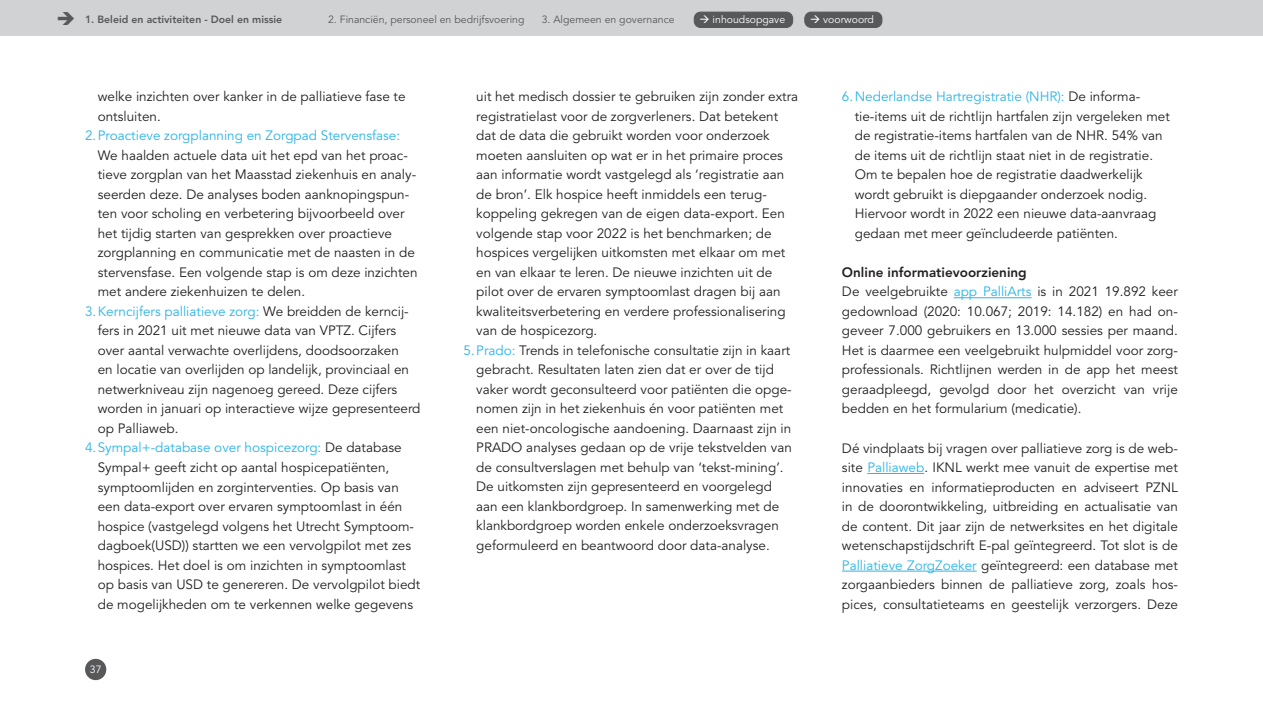
<style>
.page{position:relative;width:1263px;height:711px;background:#fff}
.page>*{position:absolute;margin:0;border:0;box-sizing:border-box;transform-origin:0 0}
.t1{font:13.5px/19.5px "Avenir LT Std";color:#231f20}
.t2{font:13.5px "Avenir LT Std";color:#2bb4e8}
.t3{font:10.5px "Avenir LT Std";color:#57585a}
.t4{font:800 10.5px "Avenir LT Std";color:#57585a}
.t5{font:10.5px "Avenir LT Std";color:#fff}
.s1{color:#231f20}
.s2{color:#2bb4e8}
.s3{font-weight:800}
</style>
<div class="page">
<div style="left:0;top:0;width:1263px;height:36px;background:#d1d2d4"></div>
<div style="left:85px;top:658px;width:21px;height:21px;background:#57585a;border-radius:50%"></div>
<hr style="left:954px;top:297px;width:77px;height:1px;background:#2bb4e8">
<hr style="left:867px;top:473px;width:57px;height:1px;background:#2bb4e8">
<hr style="left:842px;top:570px;width:135px;height:1px;background:#2bb4e8">
<div style="left:694px;top:12px;width:99px;height:15px;background:#57585a;border-radius:6px"></div>
<div style="left:694px;top:12px;width:99px;height:16px;border:1px solid #57585a;border-radius:6px"></div>
<div style="left:805px;top:12px;width:77px;height:15px;background:#57585a;border-radius:6px"></div>
<div style="left:804px;top:12px;width:78px;height:16px;border:1px solid #57585a;border-radius:6px"></div>
<p class="t4" style="left:85px;top:13px;width:199px">1. Beleid en activiteiten - Doel en missie</p>
<p class="t3" style="left:328px;top:13px;width:198px">2. Financiën, personeel en bedrijfsvoering</p>
<p class="t3" style="left:542px;top:13px;width:134px">3. Algemeen en governance</p>
<p class="t5" style="left:699px;top:13px;width:87px">→ inhoudsopgave</p>
<p class="t5" style="left:810px;top:13px;width:65px">→ voorwoord</p>
<p class="t1" style="left:98px;top:87px;width:309px">welke inzichten over kanker in de palliatieve fase te ontsluiten.</p>
<p class="t2" style="left:85px;top:128px;width:317px">2.Proactieve zorgplanning en Zorgpad Stervensfase:</p>
<p class="t1" style="left:98px;top:145px;width:312px">We haalden actuele data uit het epd van het proac-</p>
<p class="t1" style="left:98px;top:165px;width:320px">tieve zorgplan van het Maasstad ziekenhuis en analy-</p>
<p class="t1" style="left:98px;top:184px;width:313px">seerden deze. De analyses boden aanknopingspun-</p>
<p class="t1" style="left:98px;top:204px;width:308px">ten voor scholing en verbetering bijvoorbeeld over</p>
<p class="t1" style="left:98px;top:223px;width:296px">het tijdig starten van gesprekken over proactieve</p>
<p class="t1" style="left:98px;top:243px;width:319px">zorgplanning en communicatie met de naasten in de</p>
<p class="t1" style="left:98px;top:262px;width:321px">stervensfase. Een volgende stap is om deze inzichten</p>
<p class="t1" style="left:98px;top:282px;width:209px">met andere ziekenhuizen te delen.</p>
<p class="t2" style="left:85px;top:303px;width:325px">3.Kerncijfers palliatieve zorg: <span class="s1">We breidden de kerncij-</span></p>
<p class="t1" style="left:98px;top:321px;width:300px">fers in 2021 uit met nieuwe data van VPTZ. Cijfers</p>
<p class="t1" style="left:98px;top:340px;width:303px">over aantal verwachte overlijdens, doodsoorzaken</p>
<p class="t1" style="left:98px;top:360px;width:313px">en locatie van overlijden op landelijk, provinciaal en</p>
<p class="t1" style="left:98px;top:379px;width:301px">netwerkniveau zijn nagenoeg gereed. Deze cijfers</p>
<p class="t1" style="left:98px;top:399px;width:324px">worden in januari op interactieve wijze gepresenteerd</p>
<p class="t1" style="left:98px;top:418px;width:82px">op Palliaweb.</p>
<p class="t2" style="left:85px;top:439px;width:318px">4.Sympal+-database over hospicezorg: <span class="s1">De database</span></p>
<p class="t1" style="left:98px;top:457px;width:293px">Sympal+ geeft zicht op aantal hospicepatiënten,</p>
<p class="t1" style="left:98px;top:477px;width:302px">symptoomlijden en zorginterventies. Op basis van</p>
<p class="t1" style="left:98px;top:496px;width:306px">een data-export over ervaren symptoomlast in één</p>
<p class="t1" style="left:98px;top:516px;width:318px">hospice (vastgelegd volgens het Utrecht Symptoom-</p>
<p class="t1" style="left:98px;top:535px;width:315px">dagboek(USD)) startten we een vervolgpilot met zes</p>
<p class="t1" style="left:98px;top:555px;width:310px">hospices. Het doel is om inzichten in symptoomlast</p>
<p class="t1" style="left:98px;top:574px;width:324px">op basis van USD te genereren. De vervolgpilot biedt</p>
<p class="t1" style="left:98px;top:594px;width:317px">de mogelijkheden om te verkennen welke gegevens</p>
<p class="t5" style="left:90px;top:663px;width:13px">37</p>
<p class="t1" style="left:476px;top:87px;width:323px">uit het medisch dossier te gebruiken zijn zonder extra</p>
<p class="t1" style="left:476px;top:106px;width:303px">registratielast voor de zorgverleners. Dat betekent</p>
<p class="t1" style="left:476px;top:126px;width:295px">dat de data die gebruikt worden voor onderzoek</p>
<p class="t1" style="left:476px;top:145px;width:308px">moeten aansluiten op wat er in het primaire proces</p>
<p class="t1" style="left:476px;top:165px;width:309px">aan informatie wordt vastgelegd als ‘registratie aan</p>
<p class="t1" style="left:476px;top:184px;width:292px">de bron’. Elk hospice heeft inmiddels een terug-</p>
<p class="t1" style="left:476px;top:204px;width:310px">koppeling gekregen van de eigen data-export. Een</p>
<p class="t1" style="left:476px;top:223px;width:297px">volgende stap voor 2022 is het benchmarken; de</p>
<p class="t1" style="left:476px;top:243px;width:311px">hospices vergelijken uitkomsten met elkaar om met</p>
<p class="t1" style="left:476px;top:262px;width:298px">en van elkaar te leren. De nieuwe inzichten uit de</p>
<p class="t1" style="left:476px;top:282px;width:306px">pilot over de ervaren symptoomlast dragen bij aan</p>
<p class="t1" style="left:476px;top:301px;width:311px">kwaliteitsverbetering en verdere professionalisering</p>
<p class="t1" style="left:476px;top:321px;width:123px">van de hospicezorg.</p>
<p class="t1" style="left:463px;top:340px;width:328px"><span class="s2">5.Prado:</span> Trends in telefonische consultatie zijn in kaart</p>
<p class="t1" style="left:476px;top:360px;width:299px">gebracht. Resultaten laten zien dat er over de tijd</p>
<p class="t1" style="left:476px;top:379px;width:317px">vaker wordt geconsulteerd voor patiënten die opge-</p>
<p class="t1" style="left:476px;top:399px;width:309px">nomen zijn in het ziekenhuis én voor patiënten met</p>
<p class="t1" style="left:476px;top:418px;width:317px">een niet-oncologische aandoening. Daarnaast zijn in</p>
<p class="t1" style="left:476px;top:438px;width:317px">PRADO analyses gedaan op de vrije tekstvelden van</p>
<p class="t1" style="left:476px;top:457px;width:309px">de consultverslagen met behulp van ‘tekst-mining’.</p>
<p class="t1" style="left:476px;top:477px;width:297px">De uitkomsten zijn gepresenteerd en voorgelegd</p>
<p class="t1" style="left:476px;top:496px;width:304px">aan een klankbordgroep. In samenwerking met de</p>
<p class="t1" style="left:476px;top:516px;width:304px">klankbordgroep worden enkele onderzoeksvragen</p>
<p class="t1" style="left:476px;top:535px;width:295px">geformuleerd en beantwoord door data-analyse.</p>
<p class="t1" style="left:855px;top:87px;width:317px;text-indent:-13px"><span class="s2">6.Nederlandse Hartregistratie (NHR):</span> De informa&shy;tie-items uit de richtlijn hartfalen zijn vergeleken met de registratie-items hartfalen van de NHR. 54% van de items uit de richtlijn staat niet in de registratie.<br>Om te bepalen hoe de registratie daadwerkelijk wordt gebruikt is diepgaander onderzoek nodig.<br>Hiervoor wordt in 2022 een nieuwe data-aanvraag gedaan met meer geïncludeerde patiënten.</p>
<p class="t1" style="left:842px;top:262px;width:337px"><span class="s3">Online informatievoorziening<br></span>De veelgebruikte <span class="s2">app PalliArts</span> is in 2021 19.892 keer gedownload (2020: 10.067; 2019: 14.182) en had on&shy;geveer 7.000 gebruikers en 13.000 sessies per maand.<br>Het is daarmee een veelgebruikt hulpmiddel voor zorg&shy;professionals. Richtlijnen werden in de app het meest geraadpleegd, gevolgd door het overzicht van vrije bedden en het formularium (medicatie).</p>
<p class="t1" style="left:842px;top:438px;width:337px;text-align:justify">Dé vindplaats bij vragen over palliatieve zorg is de web&shy;site <span class="s2">Palliaweb</span>. IKNL werkt mee vanuit de expertise met innovaties en informatieproducten en adviseert PZNL in de doorontwikkeling, uitbreiding en actualisatie van de content. Dit jaar zijn de netwerksites en het digitale wetenschapstijdschrift E-pal geïntegreerd. Tot slot is de <span class="s2">Palliatieve ZorgZoeker</span> geïntegreerd: een database met zorgaanbieders binnen de palliatieve zorg, zoals hos&shy;pices, consultatieteams en geestelijk verzorgers. Deze</p>
</div>
